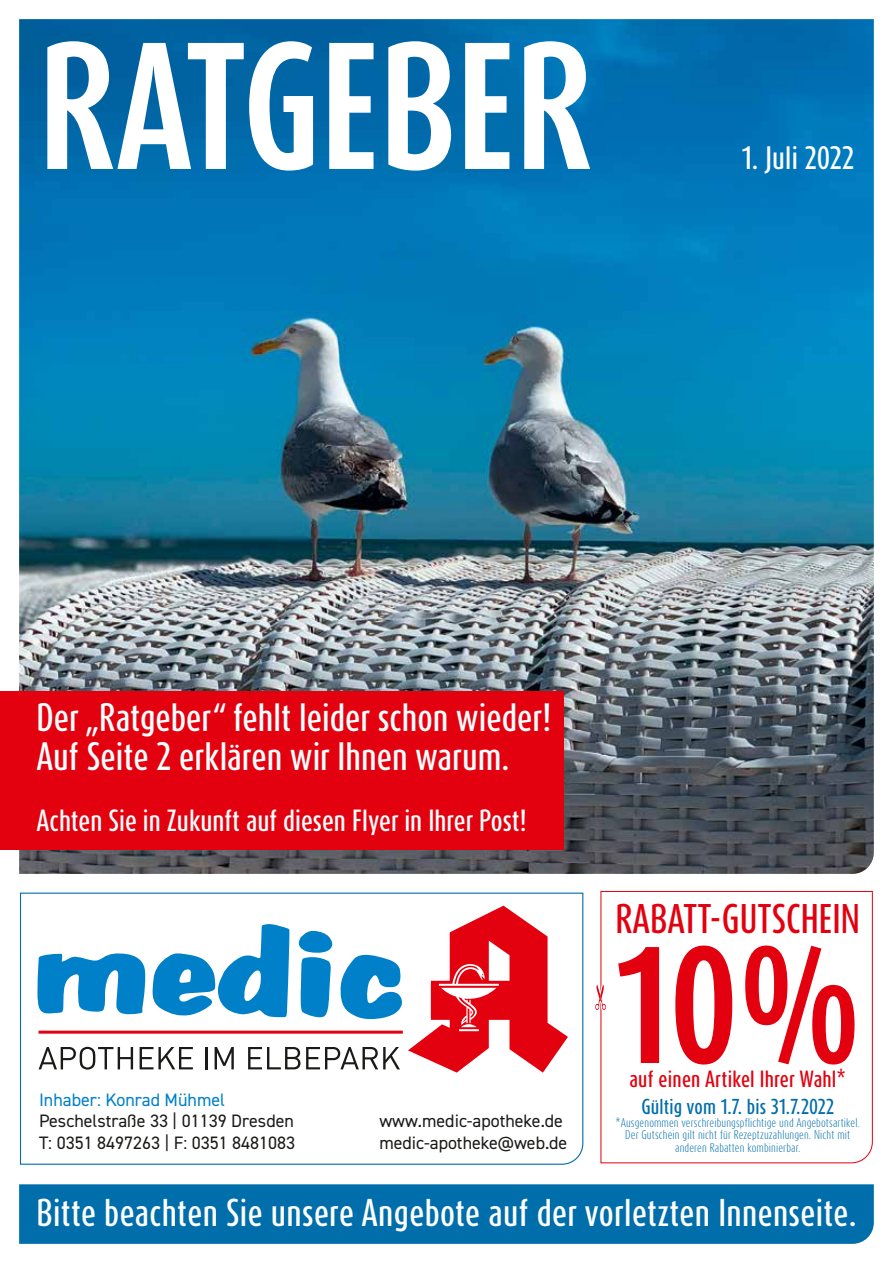
<style>
.page{position:relative;width:893px;height:1263px;background:#fff}
.page>*{position:absolute;margin:0;border:0;box-sizing:border-box;transform-origin:0 0}
.t1{font:700 150px "Dax Compact Pro";color:#fff}
.t2{font:700 138px "Dax Compact Pro";color:#e3000f}
.t3{font:500 34.5px "Dax Compact Pro";color:#e3000f}
.t4{font:500 33px/39.6px "Dax Compact Pro";color:#fff}
.t5{font:500 32.25px "Dax Compact Pro";letter-spacing:.01em;color:#fff}
.t6{font:500 27px "Dax Compact Pro";letter-spacing:.01em;color:#fff}
.t7{font:500 25.5px "Dax Compact Pro";color:#fff}
.t8{font:500 19.5px "Dax Compact Pro";letter-spacing:.01em;color:#e3000f}
.t9{font:18px/21.6px "DIN2014";color:#1a1a18}
.t10{font:500 18px "Dax Compact Pro";letter-spacing:.01em;color:#006eab}
.t11{font:18px "DIN2014";color:#0080c8}
.t12{font:300 10.5px/12.6px "Dax Compact Pro";letter-spacing:.01em;color:#006eab;text-align:center}
</style>
<div class="page">
<img style="left:19px;top:19px;width:855px;height:855px">
<svg style="left:19px;top:892px;width:565px;height:273px"></svg>
<svg style="left:37px;top:906px;width:531px;height:166px"></svg>
<div style="left:19px;top:1184px;width:855px;height:60px;background:#006eab"></div>
<div style="left:0;top:691px;width:564px;height:159px;background:#e3000f"></div>
<svg style="left:600px;top:891px;width:273px;height:272px"></svg>
<svg style="left:595px;top:980px;width:13px;height:184px"></svg>
<h1 class="t1" style="left:39px;top:6px;width:555px">RATGEBER</h1>
<h3 class="t6" style="left:742px;top:140px;width:114px">1. Juli 2022</h3>
<h3 class="t4" style="left:36px;top:697px;width:517px">Der „Ratgeber“ fehlt leider schon wieder!<br>Auf Seite 2 erklären wir Ihnen warum.</h3>
<h3 class="t7" style="left:36px;top:804px;width:492px">Achten Sie in Zukunft auf diesen Flyer in Ihrer Post!</h3>
<h3 class="t11" style="left:39px;top:1088px;width:188px">Inhaber: Konrad Mühmel</h3>
<h3 class="t9" style="left:39px;top:1110px;width:258px">Peschelstraße 33 | 01139 Dresden<br>T: 0351 8497263 | F: 0351 8481083</h3>
<h3 class="t9" style="left:379px;top:1110px;width:189px">www.medic-apotheke.de medic-apotheke@web.de</h3>
<h3 class="t3" style="left:615px;top:895px;width:246px">RABATT-GUTSCHEIN</h3>
<h2 class="t2" style="left:615px;top:913px;width:246px">10%</h2>
<h3 class="t8" style="left:629px;top:1066px;width:218px">auf einen Artikel Ihrer Wahl*</h3>
<h3 class="t10" style="left:641px;top:1094px;width:194px">Gültig vom 1.7. bis 31.7.2022</h3>
<p class="t12" style="left:615px;top:1116px;width:246px">*Ausgenommen verschreibungspflichtige und Angebotsartikel.<br>Der Gutschein gilt nicht für Rezeptzuzahlungen. Nicht mit anderen Rabatten kombinierbar.</p>
<h3 class="t5" style="left:36px;top:1192px;width:821px">Bitte beachten Sie unsere Angebote auf der vorletzten Innenseite.</h3>
</div>
